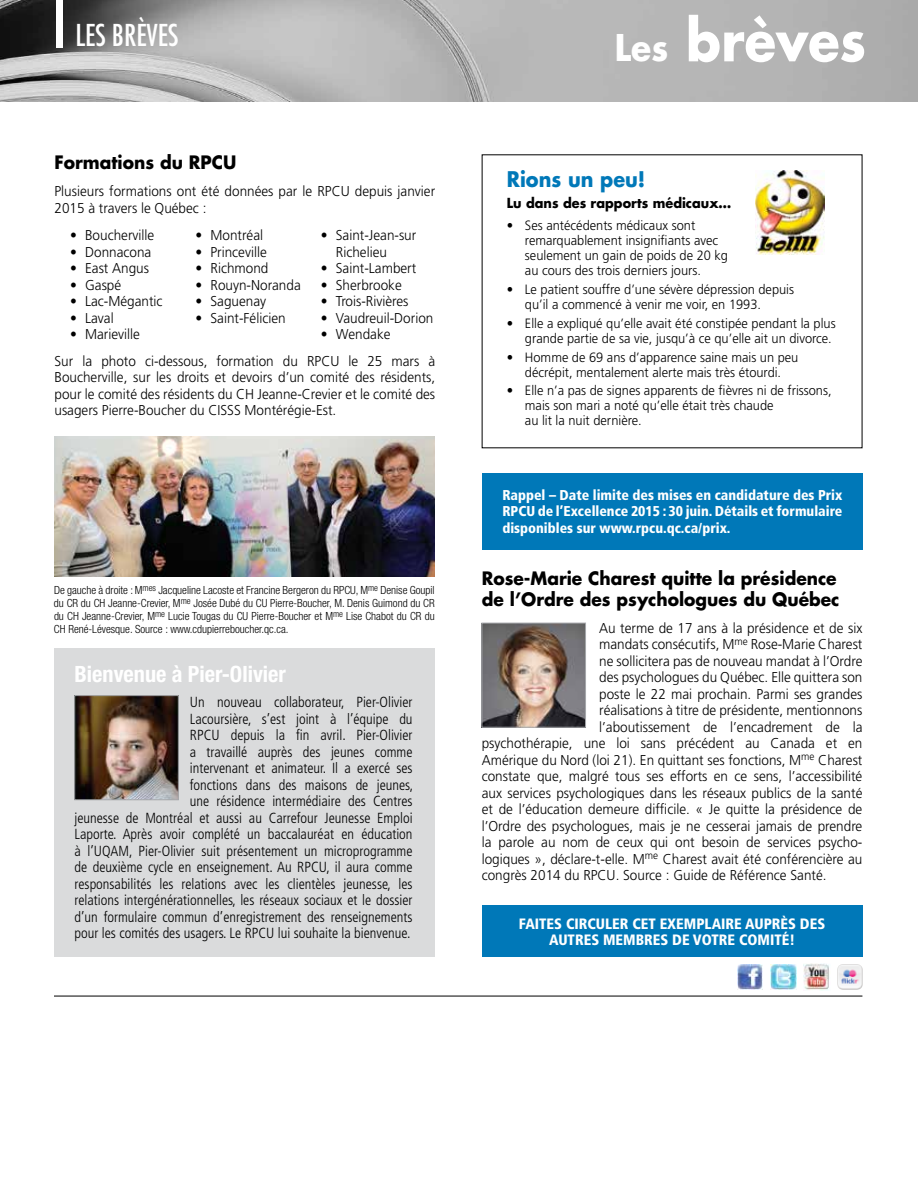
<style>
.page{position:relative;width:918px;height:1188px;background:#fff}
.page>*{position:absolute;margin:0;border:0;box-sizing:border-box;transform-origin:0 0}
.t1{font:700 56.1px "Futura";color:#fff;scale:.92 1}
.t2{font:condensed 29.4px "Futura";color:#fff}
.t3{font:700 condensed 22.5px "Helvetica Neue";color:#fff}
.t4{font:700 21px "Futura";color:#0078b8;scale:.92 1}
.t5{font:700 18px/21px "Futura";color:#000;scale:.95 1}
.t6{font:900 condensed 15px/16.5px "Frutiger";color:#fff;text-align:center}
.t7{font:300 condensed 14.7px/16.5px "Frutiger";color:#000;text-align:right}
.t8{font:300 14.25px/16.5px "Frutiger";color:#000;scale:.95 1}
.t9{font:900 condensed 14.25px/16.5px "Frutiger";color:#fff;text-align:justify}
.t10{font:300 13.5px/15px "Frutiger";color:#000;scale:.95 1}
.t11{font:700 13.5px "Futura";color:#000;scale:.95 1}
.t12{font:300 condensed 11.25px/12.8px "Helvetica Neue";color:#000;text-align:justify}
.s1{font-size:35.85px}
</style>
<div class="page">
<div style="left:54px;top:648px;width:381px;height:309px;background:#dadbdc"></div>
<img style="left:0;top:0;width:918px;height:102px">
<div style="left:56px;top:0;width:7px;height:48px;background:#fff"></div>
<hr style="left:54px;top:996px;width:808px;height:1px;background:#000">
<img style="left:756px;top:170px;width:68px;height:85px">
<img style="left:54px;top:436px;width:381px;height:141px">
<div style="left:482px;top:473px;width:380px;height:77px;background:#0078b8"></div>
<div style="left:482px;top:906px;width:380px;height:51px;background:#0078b8"></div>
<img style="left:77px;top:697px;width:99px;height:101px">
<div style="left:75px;top:695px;width:103px;height:105px;border:1px solid #a7a9ac"></div>
<img style="left:484px;top:625px;width:100px;height:100px">
<div style="left:482px;top:623px;width:104px;height:104px;border:1px solid #a7a9ac"></div>
<img style="left:737px;top:964px;width:26px;height:26px">
<img style="left:771px;top:964px;width:25px;height:26px">
<img style="left:804px;top:963px;width:25px;height:27px">
<img style="left:837px;top:964px;width:25px;height:25px">
<h2 class="t2" style="left:76px;top:17px;width:104px">LES BRÈVES</h2>
<h1 class="t1" style="left:615px;top:1px;width:275px"><span class="s1">Les</span> brèves</h1>
<p class="t5" style="left:55px;top:151px;width:193px">Formations du RPCU</p>
<p class="t8" style="left:55px;top:183px;width:402px">Plusieurs formations ont été données par le RPCU depuis janvier<br>2015 à travers le Québec :</p>
<p class="t8" style="left:70px;top:227px;width:90px">• Boucherville</p>
<p class="t8" style="left:70px;top:243px;width:87px">• Donnacona</p>
<p class="t8" style="left:70px;top:260px;width:85px">• East Angus</p>
<p class="t8" style="left:70px;top:276px;width:55px">• Gaspé</p>
<p class="t8" style="left:70px;top:293px;width:99px">• Lac-Mégantic</p>
<p class="t8" style="left:70px;top:309px;width:47px">• Laval</p>
<p class="t8" style="left:70px;top:326px;width:75px">• Marieville</p>
<p class="t8" style="left:196px;top:227px;width:73px">• Montréal</p>
<p class="t8" style="left:196px;top:243px;width:77px">• Princeville</p>
<p class="t8" style="left:196px;top:260px;width:78px">• Richmond</p>
<p class="t8" style="left:196px;top:276px;width:112px">• Rouyn-Noranda</p>
<p class="t8" style="left:196px;top:293px;width:76px">• Saguenay</p>
<p class="t8" style="left:196px;top:309px;width:96px">• Saint-Félicien</p>
<p class="t8" style="left:336px;top:227px;width:86px;text-indent:-15px">• Saint-Jean-sur<br>Richelieu</p>
<p class="t8" style="left:321px;top:260px;width:102px">• Saint-Lambert</p>
<p class="t8" style="left:321px;top:276px;width:87px">• Sherbrooke</p>
<p class="t8" style="left:321px;top:293px;width:94px">• Trois-Rivières</p>
<p class="t8" style="left:321px;top:309px;width:120px">• Vaudreuil-Dorion</p>
<p class="t8" style="left:321px;top:326px;width:75px">• Wendake</p>
<p class="t8" style="left:55px;top:352px;width:402px;text-align:justify">Sur la photo ci-dessous, formation du RPCU le 25 mars à Boucherville, sur les droits et devoirs d’un comité des résidents, pour le comité des résidents du CH Jeanne-Crevier et le comité des usagers Pierre-Boucher du CISSS Montérégie-Est.</p>
<p class="t12" style="left:54px;top:584px;width:382px">De gauche à droite : M<sup>mes</sup> Jacqueline Lacoste et Francine Bergeron du RPCU, M<sup>me</sup> Denise Goupil du CR du CH Jeanne-Crevier, M<sup>me</sup> Josée Dubé du CU Pierre-Boucher, M. Denis Guimond du CR du CH Jeanne-Crevier, M<sup>me</sup> Lucie Tougas du CU Pierre-Boucher et M<sup>me</sup> Lise Chabot du CR du CH René-Lévesque. Source : www.cdupierreboucher.qc.ca.</p>
<h3 class="t3" style="left:75px;top:660px;width:213px">Bienvenue à Pier-Olivier</h3>
<p class="t7" style="left:75px;top:694px;width:340px">Un nouveau collaborateur, Pier-Olivier<br>Lacoursière, s’est joint à l’équipe du<br>RPCU depuis la fin avril. Pier-Olivier<br>a travaillé auprès des jeunes comme<br>intervenant et animateur. Il a exercé ses<br>fonctions dans des maisons de jeunes,<br>une résidence intermédiaire des Centres<br>jeunesse de Montréal et aussi au Carrefour Jeunesse Emploi Laporte. Après avoir complété un baccalauréat en éducation à l’UQAM, Pier-Olivier suit présentement un microprogramme de deuxième cycle en enseignement. Au RPCU, il aura comme responsabilités les relations avec les clientèles jeunesse, les relations intergénérationnelles, les réseaux sociaux et le dossier d’un formulaire commun d’enregistrement des renseignements pour les comités des usagers. Le RPCU lui souhaite la bienvenue.</p>
<h3 class="t4" style="left:507px;top:165px;width:152px">Rions un peu!</h3>
<p class="t11" style="left:507px;top:194px;width:238px">Lu dans des rapports médicaux…</p>
<p class="t10" style="left:525px;top:218px;width:215px;text-indent:-18px">• Ses antécédents médicaux sont remarquablement insignifiants avec seulement un gain de poids de 20 kg au cours des trois derniers jours.</p>
<p class="t10" style="left:525px;top:282px;width:285px;text-indent:-18px">• Le patient souffre d’une sévère dépression depuis qu’il a commencé à venir me voir, en 1993.</p>
<p class="t10" style="left:507px;top:316px;width:348px;text-align:right">• Elle a expliqué qu’elle avait été constipée pendant la plus grande partie de sa vie, jusqu’à ce qu’elle ait un divorce.</p>
<p class="t10" style="left:507px;top:349px;width:308px;text-align:center">• Homme de 69 ans d’apparence saine mais un peu décrépit, mentalement alerte mais très étourdi.</p>
<p class="t10" style="left:525px;top:383px;width:324px;text-indent:-18px">• Elle n’a pas de signes apparents de fièvres ni de frissons, mais son mari a noté qu’elle était très chaude<br>au lit la nuit dernière.</p>
<p class="t9" style="left:502px;top:486px;width:342px">Rappel – Date limite des mises en candidature des Prix RPCU de l’Excellence 2015 : 30 juin. Détails et formulaire disponibles sur www.rpcu.qc.ca/prix.</p>
<p class="t5" style="left:482px;top:567px;width:378px">Rose-Marie Charest quitte la présidence de l’Ordre des psychologues du Québec</p>
<p class="t8" style="left:599px;top:620px;width:279px">Au terme de 17 ans à la présidence et de six</p>
<p class="t8" style="left:599px;top:636px;width:279px">mandats consécutifs, M<sup>me</sup> Rose-Marie Charest</p>
<p class="t8" style="left:599px;top:653px;width:279px">ne sollicitera pas de nouveau mandat à l’Ordre</p>
<p class="t8" style="left:599px;top:669px;width:279px">des psychologues du Québec. Elle quittera son</p>
<p class="t8" style="left:599px;top:686px;width:279px">poste le 22 mai prochain. Parmi ses grandes</p>
<p class="t8" style="left:599px;top:702px;width:279px">réalisations à titre de présidente, mentionnons</p>
<p class="t8" style="left:599px;top:719px;width:279px">l’aboutissement de l’encadrement de la</p>
<p class="t8" style="left:482px;top:735px;width:402px">psychothérapie, une loi sans précédent au Canada et en</p>
<p class="t8" style="left:482px;top:752px;width:402px">Amérique du Nord (loi 21). En quittant ses fonctions, M<sup>me</sup> Charest</p>
<p class="t8" style="left:482px;top:768px;width:402px">constate que, malgré tous ses efforts en ce sens, l’accessibilité</p>
<p class="t8" style="left:482px;top:785px;width:402px">aux services psychologiques dans les réseaux publics de la santé</p>
<p class="t8" style="left:482px;top:801px;width:402px">et de l’éducation demeure difficile. « Je quitte la présidence de</p>
<p class="t8" style="left:482px;top:818px;width:402px">l’Ordre des psychologues, mais je ne cesserai jamais de prendre</p>
<p class="t8" style="left:482px;top:834px;width:402px">la parole au nom de ceux qui ont besoin de services psycho-</p>
<p class="t8" style="left:482px;top:851px;width:402px">logiques », déclare-t-elle. M<sup>me</sup> Charest avait été conférencière au</p>
<p class="t8" style="left:482px;top:867px;width:364px">congrès 2014 du RPCU. Source : Guide de Référence Santé.</p>
<p class="t6" style="left:519px;top:915px;width:308px">FAITES CIRCULER CET EXEMPLAIRE AUPRÈS DES<br>AUTRES MEMBRES DE VOTRE COMITÉ!</p>
</div>
